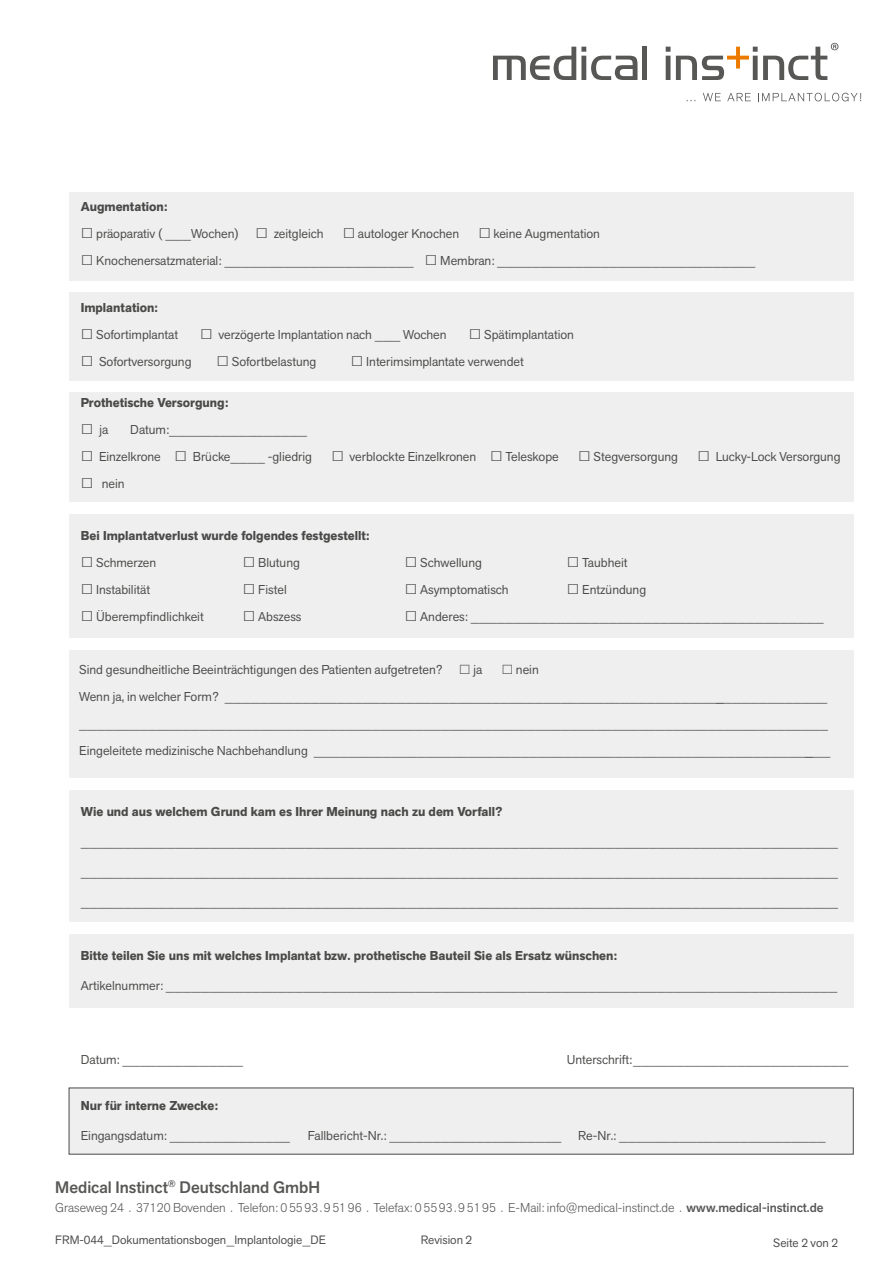
<style>
.page{position:relative;width:893px;height:1263px;background:#fff}
.page>*{position:absolute;margin:0;border:0;box-sizing:border-box;transform-origin:0 0}
.t1{font:500 16.5px "Akzid Grtsk Next";color:#575756}
.t2{font:12.75px/27px "Akzid Grtsk Next";color:#4a4a49}
.t3{font:700 12.75px "Akzid Grtsk Next";color:#4a4a49}
.t4{font:300 12.75px "Akzid Grtsk Next";color:#575756}
.t5{font:12px "Akzid Grtsk Next";color:#4a4a49}
.s1{font-family:"Impact";font-size:21px}
.s2{font-weight:500}
</style>
<div class="page">
<svg style="left:493px;top:47px;width:144px;height:33px"></svg>
<div style="left:642px;top:47px;width:5px;height:33px;background:#575756"></div>
<svg style="left:666px;top:47px;width:4px;height:33px"></svg>
<svg style="left:676px;top:43px;width:162px;height:37px"></svg>
<svg style="left:703px;top:93px;width:18px;height:8px"></svg>
<svg style="left:727px;top:93px;width:24px;height:8px"></svg>
<svg style="left:758px;top:93px;width:103px;height:8px"></svg>
<div style="left:69px;top:392px;width:785px;height:110px;background:#efefef"></div>
<div style="left:69px;top:514px;width:785px;height:124px;background:#efefef"></div>
<div style="left:69px;top:791px;width:785px;height:131px;background:#efefef"></div>
<div style="left:69px;top:935px;width:785px;height:73px;background:#efefef"></div>
<div style="left:69px;top:1087px;width:785px;height:67px;background:#efefef"></div>
<div style="left:69px;top:192px;width:785px;height:89px;background:#efefef"></div>
<div style="left:69px;top:292px;width:785px;height:88px;background:#efefef"></div>
<div style="left:69px;top:651px;width:784px;height:127px;background:#efefef"></div>
<p class="t3" style="left:81px;top:198px;width:88px">Augmentation:</p>
<p class="t2" style="left:81px;top:220px;width:521px"><span class="s1">□</span> präoparativ ( ___Wochen) <span class="s1">□</span> zeitgleich <span class="s1">□</span> autologer Knochen <span class="s1">□</span> keine Augmentation</p>
<p class="t2" style="left:81px;top:247px;width:676px"><span class="s1">□</span> Knochenersatzmaterial: ______________________ <span class="s1">□</span> Membran: ______________________________</p>
<p class="t3" style="left:81px;top:299px;width:79px">Implantation:</p>
<p class="t2" style="left:81px;top:321px;width:495px"><span class="s1">□</span> Sofortimplantat <span class="s1">□</span> verzögerte Implantation nach ___ Wochen <span class="s1">□</span> Spätimplantation</p>
<p class="t2" style="left:81px;top:348px;width:237px"><span class="s1">□</span> Sofortversorgung <span class="s1">□</span> Sofortbelastung</p>
<p class="t2" style="left:351px;top:348px;width:174px"><span class="s1">□</span> Interimsimplantate verwendet</p>
<p class="t3" style="left:81px;top:395px;width:149px">Prothetische Versorgung:</p>
<p class="t2" style="left:81px;top:416px;width:29px"><span class="s1">□</span> ja</p>
<p class="t2" style="left:130px;top:416px;width:178px">Datum:________________</p>
<p class="t2" style="left:81px;top:443px;width:761px"><span class="s1">□</span> Einzelkrone <span class="s1">□</span> Brücke____ -gliedrig <span class="s1">□</span> verblockte Einzelkronen <span class="s1">□</span> Teleskope <span class="s1">□</span> Stegversorgung <span class="s1">□</span> Lucky-Lock Versorgung</p>
<p class="t2" style="left:81px;top:470px;width:45px"><span class="s1">□</span> nein</p>
<p class="t3" style="left:81px;top:527px;width:290px">Bei Implantatverlust wurde folgendes festgestellt:</p>
<p class="t2" style="left:81px;top:549px;width:77px"><span class="s1">□</span> Schmerzen</p>
<p class="t2" style="left:243px;top:549px;width:59px"><span class="s1">□</span> Blutung</p>
<p class="t2" style="left:405px;top:549px;width:79px"><span class="s1">□</span> Schwellung</p>
<p class="t2" style="left:567px;top:549px;width:62px"><span class="s1">□</span> Taubheit</p>
<p class="t2" style="left:81px;top:576px;width:71px"><span class="s1">□</span> Instabilität</p>
<p class="t2" style="left:243px;top:576px;width:46px"><span class="s1">□</span> Fistel</p>
<p class="t2" style="left:405px;top:576px;width:105px"><span class="s1">□</span> Asymptomatisch</p>
<p class="t2" style="left:567px;top:576px;width:81px"><span class="s1">□</span> Entzündung</p>
<p class="t2" style="left:81px;top:603px;width:124px"><span class="s1">□</span> Überempfindlichkeit</p>
<p class="t2" style="left:243px;top:603px;width:60px"><span class="s1">□</span> Abszess</p>
<p class="t2" style="left:405px;top:603px;width:420px"><span class="s1">□</span> Anderes: _________________________________________</p>
<p class="t2" style="left:79px;top:656px;width:365px">Sind gesundheitliche Beeinträchtigungen des Patienten aufgetreten?</p>
<p class="t2" style="left:473px;top:656px;width:11px">ja</p>
<p class="t2" style="left:79px;top:656px;width:753px;text-indent:437px">nein<br>Wenn ja, in welcher Form? _________________________________________________________<span class="s2">_</span>____________ _______________________________________________________________________________________ Eingeleitete medizinische Nachbehandlung _________________________________________________________<span class="s2">_</span>__</p>
<p class="t3" style="left:81px;top:803px;width:423px">Wie und aus welchem Grund kam es Ihrer Meinung nach zu dem Vorfall?</p>
<p class="t2" style="left:81px;top:828px;width:759px">________________________________________________________________________________________</p>
<p class="t2" style="left:81px;top:858px;width:759px">________________________________________________________________________________________</p>
<p class="t2" style="left:81px;top:888px;width:759px">________________________________________________________________________________________</p>
<p class="t3" style="left:81px;top:947px;width:538px">Bitte teilen Sie uns mit welches Implantat bzw. prothetische Bauteil Sie als Ersatz wünschen:</p>
<p class="t2" style="left:81px;top:972px;width:758px">Artikelnummer: ______________________________________________________________________________</p>
<p class="t2" style="left:81px;top:1046px;width:164px">Datum: ______________</p>
<p class="t2" style="left:567px;top:1046px;width:283px">Unterschrift: _________________________</p>
<p class="t3" style="left:81px;top:1097px;width:139px">Nur für interne Zwecke:</p>
<p class="t2" style="left:81px;top:1122px;width:211px">Eingangsdatum: ______________</p>
<p class="t2" style="left:308px;top:1122px;width:255px">Fallbericht-Nr.: ____________________</p>
<p class="t2" style="left:578px;top:1122px;width:249px">Re-Nr.: ________________________</p>
<p class="t1" style="left:55px;top:1176px;width:266px">Medical Instinct<sup>®</sup> Deutschland GmbH</p>
<p class="t4" style="left:55px;top:1199px;width:770px">Graseweg 24 . 37120 Bovenden . Telefon: 05593.95196 . Telefax: 05593.95195 . E-Mail: info@medical-instinct.de . <span class="s2">www.medical-instinct.de</span></p>
<p class="t5" style="left:55px;top:1232px;width:272px">FRM-044_Dokumentationsbogen_Implantologie_DE</p>
<p class="t5" style="left:421px;top:1232px;width:53px">Revision 2</p>
<p class="t5" style="left:773px;top:1235px;width:66px">Seite 2 von 2</p>
</div>
